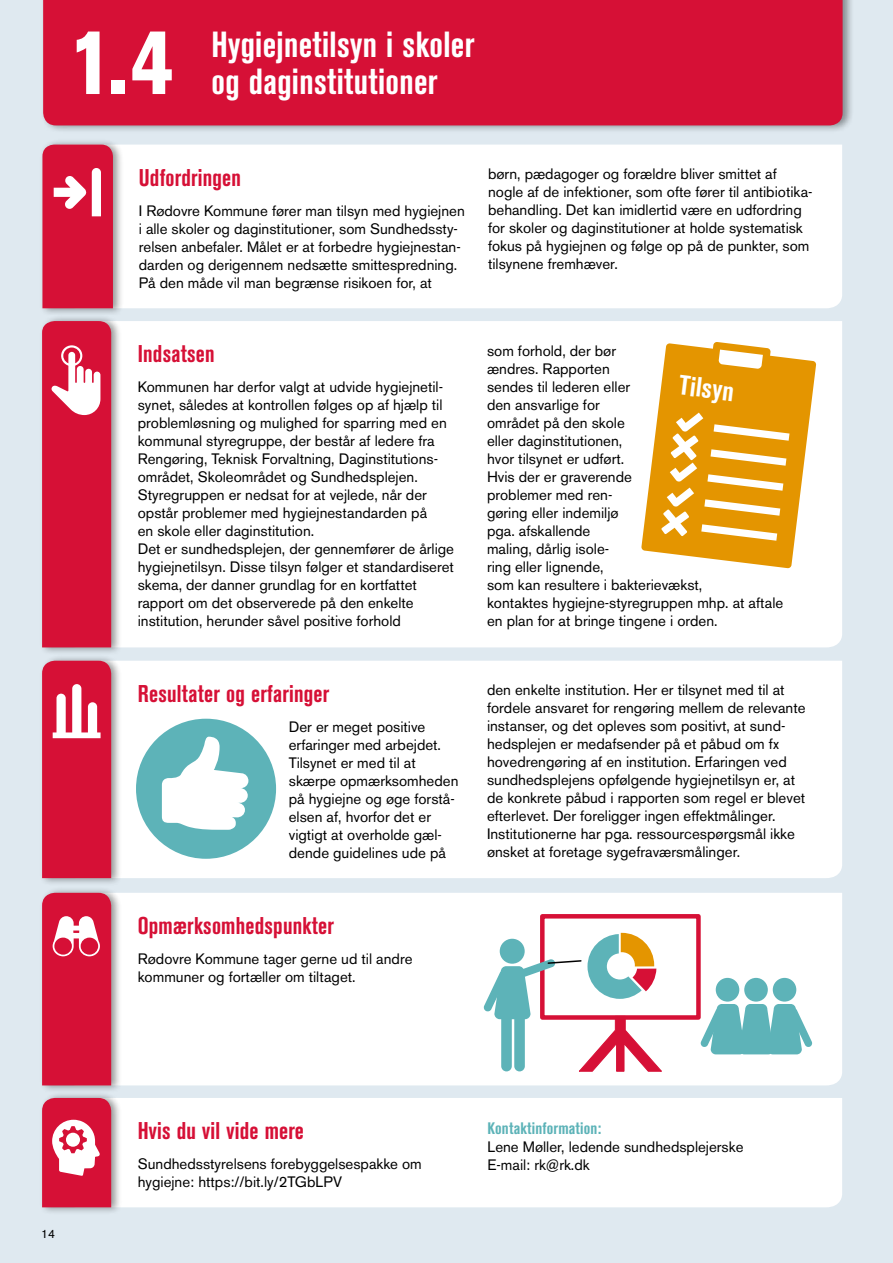
<style>
.page{position:relative;width:893px;height:1263px;background:#dfe9f0}
.page>*{position:absolute;margin:0;border:0;box-sizing:border-box;transform-origin:0 0}
.t1{font:800 condensed 88.5px "Akzidenz Grotesk BE";color:#fff}
.t2{font:700 condensed 36px "Akzidenz Grotesk BE";letter-spacing:.01em;color:#fff;scale:.95 1}
.t3{font:700 condensed 27.45px "Akzidenz Grotesk BE";color:#fff}
.t4{font:700 condensed 24px "Akzidenz Grotesk BE";letter-spacing:.01em;color:#d61036;scale:.95 1}
.t5{font:700 condensed 16.5px "Akzidenz Grotesk BE";letter-spacing:.01em;color:#5db3b8}
.t6{font:15px/18px "Akzidenz Grotesk BE";color:#000}
.t7{font:12px "Akzidenz Grotesk BE";color:#000}
</style>
<div class="page">
<div style="left:124px;top:145px;width:718px;height:163px;background:#fff"></div>
<div style="left:123px;top:321px;width:719px;height:326px;background:#fff"></div>
<div style="left:123px;top:661px;width:719px;height:217px;background:#fff"></div>
<div style="left:123px;top:893px;width:719px;height:192px;background:#fff"></div>
<div style="left:123px;top:1098px;width:719px;height:109px;background:#fff"></div>
<div style="left:40px;top:0;width:814px;height:133px;background:#000;opacity:.4"></div>
<div style="left:43px;top:0;width:800px;height:125px;background:#d61036"></div>
<div style="left:39px;top:138px;width:85px;height:178px;background:#000;opacity:.4"></div>
<div style="left:39px;top:314px;width:84px;height:341px;background:#000;opacity:.4"></div>
<div style="left:39px;top:654px;width:84px;height:232px;background:#000;opacity:.4"></div>
<div style="left:39px;top:886px;width:84px;height:208px;background:#000;opacity:.4"></div>
<div style="left:39px;top:1091px;width:84px;height:124px;background:#000;opacity:.4"></div>
<svg style="left:42px;top:145px;width:71px;height:163px;background:#d92648"></svg>
<svg style="left:42px;top:661px;width:69px;height:217px;background:#d92649"></svg>
<svg style="left:42px;top:893px;width:69px;height:192px;background:#d82245"></svg>
<svg style="left:42px;top:321px;width:69px;height:326px;background:#d82245"></svg>
<svg style="left:42px;top:1098px;width:69px;height:109px;background:#de4562"></svg>
<div style="left:540px;top:914px;width:161px;height:106px;background:#fff;border:4px solid #d61036"></div>
<svg style="left:483px;top:933px;width:179px;height:138px"></svg>
<svg style="left:700px;top:1004px;width:113px;height:50px;background:#80c3c6"></svg>
<div style="left:716px;top:978px;width:23px;height:23px;background:#5db3b8;border-radius:50%"></div>
<div style="left:744px;top:978px;width:24px;height:23px;background:#5db3b8;border-radius:50%"></div>
<div style="left:773px;top:978px;width:23px;height:23px;background:#5db3b8;border-radius:50%"></div>
<svg style="left:641px;top:329px;width:201px;height:361px;background:#f3d69f"></svg>
<div style="left:136px;top:719px;width:140px;height:140px;background:#5db3b8;border-radius:50%"></div>
<svg style="left:162px;top:737px;width:87px;height:93px"></svg>
<h1 class="t1" style="left:69px;top:12px;width:106px">1.4</h1>
<h2 class="t2" style="left:211px;top:24px;width:279px">Hygiejnetilsyn i skoler</h2>
<h2 class="t2" style="left:211px;top:61px;width:240px">og daginstitutioner</h2>
<h3 class="t4" style="left:139px;top:164px;width:109px">Udfordringen</h3>
<p class="t6" style="left:139px;top:202px;width:327px">I Rødovre Kommune fører man tilsyn med hygiejnen i alle skoler og daginstitutioner, som Sundhedssty&shy;relsen anbefaler. Målet er at forbedre hygiejnestan&shy;darden og derigennem nedsætte smittespredning.<br>På den måde vil man begrænse risikoen for, at</p>
<h3 class="t4" style="left:138px;top:340px;width:82px">Indsatsen</h3>
<p class="t6" style="left:138px;top:378px;width:318px">Kommunen har derfor valgt at udvide hygiejnetil&shy;synet, således at kontrollen følges op af hjælp til problemløsning og mulighed for sparring med en kommunal styregruppe, der består af ledere fra Rengøring, Teknisk Forvaltning, Daginstitutions&shy;området, Skoleområdet og Sundhedsplejen.<br>Styregruppen er nedsat for at vejlede, når der opstår problemer med hygiejnestandarden på<br>en skole eller daginstitution.<br>Det er sundhedsplejen, der gennemfører de årlige hygiejnetilsyn. Disse tilsyn følger et standardiseret skema, der danner grundlag for en kortfattet rapport om det observerede på den enkelte institution, herunder såvel positive forhold</p>
<h3 class="t4" style="left:138px;top:680px;width:203px">Resultater og erfaringer</h3>
<p class="t6" style="left:289px;top:718px;width:171px">Der er meget positive erfaringer med arbejdet.<br>Tilsynet er med til at skærpe opmærksomheden på hygiejne og øge forstå&shy;elsen af, hvorfor det er vigtigt at overholde gæl&shy;dende guidelines ude på</p>
<h3 class="t4" style="left:138px;top:912px;width:208px">Opmærksomhedspunkter</h3>
<p class="t6" style="left:138px;top:950px;width:276px">Rødovre Kommune tager gerne ud til andre kommuner og fortæller om tiltaget.</p>
<p class="t6" style="left:488px;top:165px;width:326px">børn, pædagoger og forældre bliver smittet af nogle af de infektioner, som ofte fører til antibiotika&shy;behandling. Det kan imidlertid være en udfordring for skoler og daginstitutioner at holde systematisk fokus på hygiejnen og følge op på de punkter, som tilsynene fremhæver.</p>
<p class="t6" style="left:487px;top:341px;width:298px">som forhold, der bør<br>ændres. Rapporten<br>sendes til lederen eller<br>den ansvarlige for<br>området på den skole<br>eller daginstitutionen,<br>hvor tilsynet er udført.<br>Hvis der er graverende<br>problemer med ren-<br>gøring eller indemiljø<br>pga. afskallende<br>maling, dårlig isole-<br>ring eller lignende,<br>som kan resultere i bakterievækst,<br>kontaktes hygiejne-styregruppen mhp. at aftale en plan for at bringe tingene i orden.</p>
<h3 class="t3" style="left:681px;top:369px;width:57px;rotate:7deg">Tilsyn</h3>
<p class="t6" style="left:487px;top:681px;width:320px">den enkelte institution. Her er tilsynet med til at fordele ansvaret for rengøring mellem de relevante instanser, og det opleves som positivt, at sund&shy;hedsplejen er medafsender på et påbud om fx hovedrengøring af en institution. Erfaringen ved sundhedsplejens opfølgende hygiejnetilsyn er, at de konkrete påbud i rapporten som regel er blevet efterlevet. Der foreligger ingen effektmålinger.<br>Institutionerne har pga. ressourcespørgsmål ikke ønsket at foretage sygefraværsmålinger.</p>
<p class="t7" style="left:41px;top:1226px;width:15px">14</p>
<h3 class="t4" style="left:138px;top:1117px;width:176px">Hvis du vil vide mere</h3>
<p class="t6" style="left:138px;top:1155px;width:286px">Sundhedsstyrelsens forebyggelsespakke om hygiejne: https://bit.ly/2TGbLPV</p>
<p class="t5" style="left:487px;top:1118px;width:115px">Kontaktinformation:</p>
<p class="t6" style="left:487px;top:1137px;width:257px">Lene Møller, ledende sundhedsplejerske<br>E-mail: rk@rk.dk</p>
</div>
